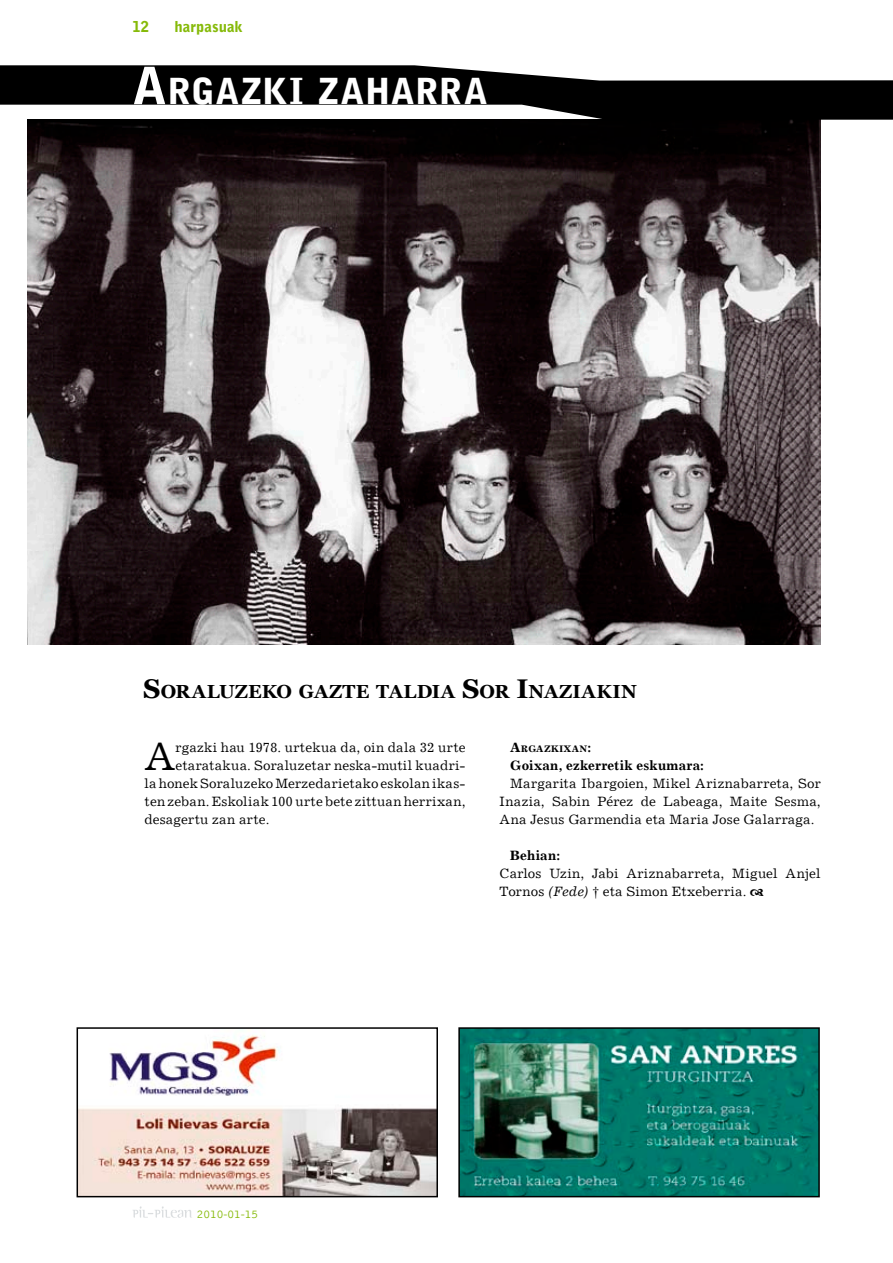
<style>
.page{position:relative;width:893px;height:1263px;background:#fff}
.page>*{position:absolute;margin:0;border:0;box-sizing:border-box;transform-origin:0 0}
.t1{font:39.75px "Excelsior LT";color:#000}
.t2{font:900 35.7px "Bell Gothic Std";letter-spacing:.015em;color:#fff}
.t3{font:700 18.9px "Georgia";letter-spacing:.01em;color:#000}
.t4{font:900 15px "Bell Gothic Std";color:#86ba0a}
.t5{font:13.5px/18px "Excelsior LT";letter-spacing:.015em;color:#000;text-align:justify}
.t6{font:700 13.5px "Excelsior LT";letter-spacing:.015em;color:#000}
.t7{font:300 12px "Bell Gothic";color:#86ba0a}
.t8{font:700 9.45px "Excelsior LT";letter-spacing:.03em;color:#000}
.s1{font-size:51px}
.s2{font-size:27px}
.s3{font-size:13.5px}
.s4{font-style:italic}
</style>
<div class="page">
<svg style="left:133px;top:1206px;width:59px;height:12px"></svg>
<img style="left:27px;top:120px;width:794px;height:525px">
<svg style="left:0;top:65px;width:893px;height:55px;fill:#000"></svg>
<img style="left:461px;top:1030px;width:356px;height:164px">
<div style="left:458px;top:1027px;width:362px;height:170px;border:2px solid #000"></div>
<img style="left:80px;top:1030px;width:355px;height:164px">
<div style="left:77px;top:1027px;width:361px;height:170px;border:2px solid #000"></div>
<p class="t4" style="left:133px;top:18px;width:18px">12</p>
<p class="t4" style="left:175px;top:18px;width:70px">harpasuak</p>
<h2 class="t2" style="left:133px;top:71px;width:357px"><span class="s1">A</span>RGAZKI ZAHARRA</h2>
<h3 class="t3" style="left:143px;top:681px;width:495px"><span class="s2">S</span>ORALUZEKO GAZTE TALDIA <span class="s2">S</span>OR <span class="s2">I</span>NAZIAKIN</h3>
<h1 class="t1" style="left:145px;top:734px;width:32px">A</h1>
<p class="t5" style="left:176px;top:739px;width:292px">rgazki hau 1978. urtekua da, oin dala 32 urte</p>
<p class="t5" style="left:176px;top:757px;width:292px">etaratakua. Soraluzetar neska-mutil kuadri-</p>
<p class="t5" style="left:145px;top:775px;width:323px">la honek Soraluzeko Merzedarietako eskolan ikas-</p>
<p class="t5" style="left:145px;top:793px;width:323px">ten zeban. Eskoliak 100 urte bete zittuan herrixan,</p>
<p class="t5" style="left:145px;top:811px;width:126px">desagertu zan arte.</p>
<p class="t8" style="left:510px;top:743px;width:82px"><span class="s3">A</span>RGAZKIXAN<span class="s3">:</span></p>
<p class="t6" style="left:510px;top:758px;width:195px">Goixan, ezkerretik eskumara:</p>
<p class="t5" style="left:500px;top:775px;width:323px;text-indent:11px">Margarita Ibargoien, Mikel Ariznabarreta, Sor Inazia, Sabin Pérez de Labeaga, Maite Sesma, Ana Jesus Garmendia eta Maria Jose Galarraga.</p>
<p class="t6" style="left:510px;top:848px;width:51px">Behian:</p>
<p class="t5" style="left:500px;top:865px;width:323px">Carlos Uzin, Jabi Ariznabarreta, Miguel Anjel<br>Tornos <span class="s4">(Fede)</span> † eta Simon Etxeberria.</p>
<p class="t7" style="left:197px;top:1207px;width:63px">2010-01-15</p>
</div>
